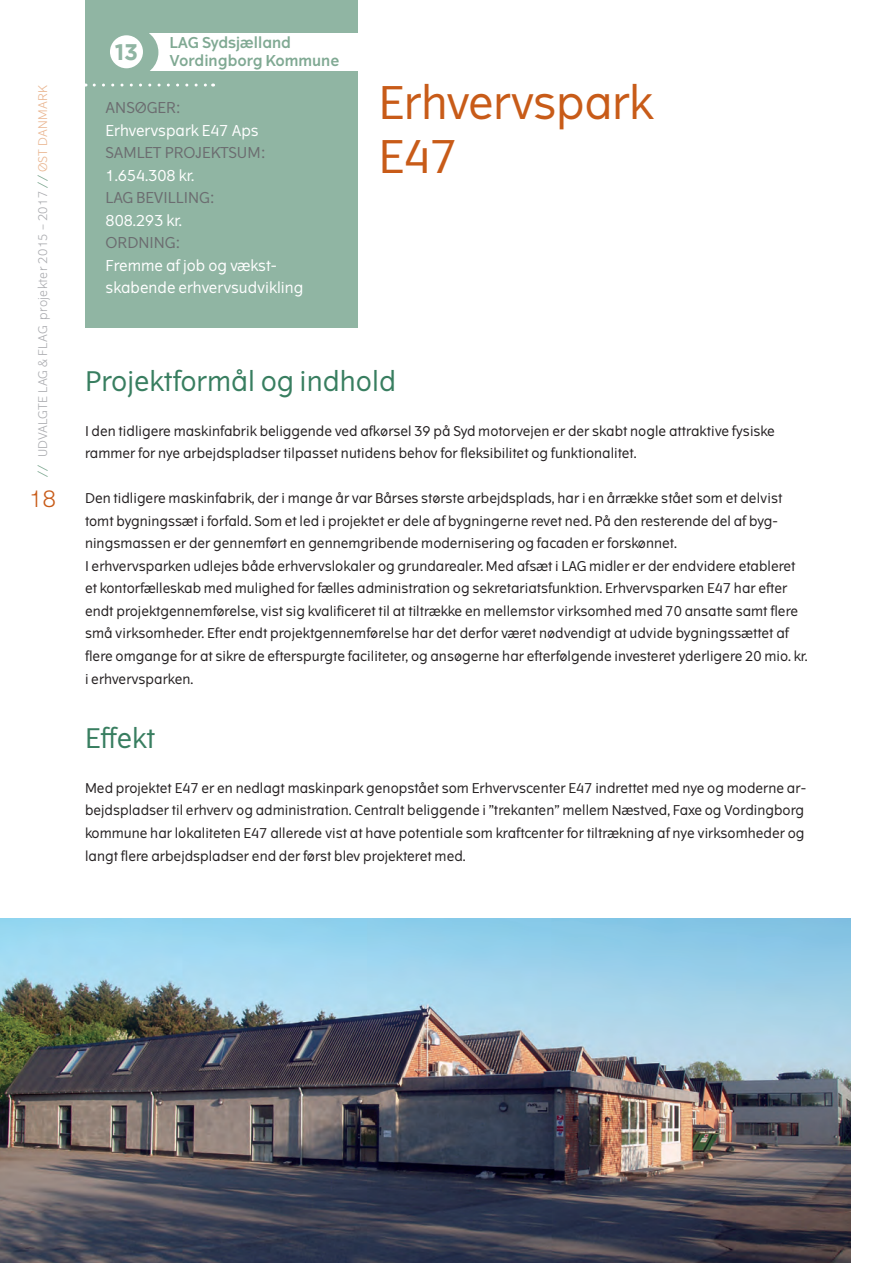
<style>
.page{position:relative;width:893px;height:1263px;background:#fff}
.page>*{position:absolute;margin:0;border:0;box-sizing:border-box;transform-origin:0 0}
.t1{font:45px "The Wave";letter-spacing:-.01em;color:#c85b18}
.t2{font:27px "The Wave";color:#387e60}
.t3{font:300 22.5px "The Wave";color:#c85b18}
.t4{font:700 22.5px "Gotham";color:#90b5a3}
.t5{font:15px/22.5px "The Wave";color:#fff}
.t6{font:15px/22.5px "The Wave";color:#6c6d70}
.t7{font:600 15px "The Wave";color:#80a993}
.t8{font:13.5px/22.5px "The Wave";color:#231f20}
.t9{font:300 12px "The Wave";letter-spacing:.03em;color:#a8a9ad}
.s1{color:#6f9e85}
.s2{color:#e9b48e}
.s3{color:#6c6d70}
.s4{color:#fff}
</style>
<div class="page">
<div style="left:85px;top:0;width:272px;height:328px;background:#90b5a3"></div>
<svg style="left:94px;top:84px;width:120px;height:3px"></svg>
<div style="left:149px;top:33px;width:222px;height:38px;background:#fff"></div>
<div style="left:110px;top:28px;width:48px;height:49px;background:#90b5a3;border-radius:50%"></div>
<div style="left:110px;top:35px;width:33px;height:33px;background:#fff;border-radius:50%"></div>
<img style="left:0;top:918px;width:850px;height:345px">
<p class="t9" style="left:35px;top:477px;width:394px;rotate:-90deg"><span class="s1">//</span> UDVALGTE LAG &amp; FLAG projekter 2015 – 2017 <span class="s1">//</span> <span class="s2">ØST DANMARK</span></p>
<h3 class="t3" style="left:29px;top:484px;width:29px">18</h3>
<p class="t4" style="left:115px;top:39px;width:25px">13</p>
<p class="t7" style="left:170px;top:33px;width:123px">LAG Sydsjælland</p>
<p class="t7" style="left:170px;top:51px;width:171px">Vordingborg Kommune</p>
<p class="t6" style="left:106px;top:97px;width:77px">ANSØGER:</p>
<p class="t5" style="left:106px;top:119px;width:162px">Erhvervspark E47 Aps<br><span class="s3">SAMLET PROJEKTSUM:</span></p>
<p class="t5" style="left:106px;top:164px;width:90px">1.654.308 kr.</p>
<p class="t6" style="left:106px;top:187px;width:111px">LAG BEVILLING:<br><span class="s4">808.293 kr.</span></p>
<p class="t6" style="left:106px;top:232px;width:77px">ORDNING:</p>
<p class="t5" style="left:106px;top:254px;width:173px">Fremme af job og vækst-</p>
<p class="t5" style="left:106px;top:277px;width:199px">skabende erhvervsudvikling</p>
<p class="t1" style="left:378px;top:74px;width:276px">Erhvervspark</p>
<p class="t1" style="left:378px;top:128px;width:81px">E47</p>
<p class="t2" style="left:85px;top:364px;width:313px">Projektformål og indhold</p>
<p class="t8" style="left:85px;top:420px;width:691px">I den tidligere maskinfabrik beliggende ved afkørsel 39 på Syd motorvejen er der skabt nogle attraktive fysiske rammer for nye arbejdspladser tilpasset nutidens behov for fleksibilitet og funktionalitet.</p>
<p class="t8" style="left:85px;top:487px;width:699px">Den tidligere maskinfabrik, der i mange år var Bårses største arbejdsplads, har i en årrække stået som et delvist tomt bygningssæt i forfald. Som et led i projektet er dele af bygningerne revet ned. På den resterende del af byg&shy;ningsmassen er der gennemført en gennemgribende modernisering og facaden er forskønnet.</p>
<p class="t8" style="left:85px;top:555px;width:724px">I erhvervsparken udlejes både erhvervslokaler og grundarealer. Med afsæt i LAG midler er der endvidere etableret et kontorfælleskab med mulighed for fælles administration og sekretariatsfunktion. Erhvervsparken E47 har efter endt projektgennemførelse, vist sig kvalificeret til at tiltrække en mellemstor virksomhed med 70 ansatte samt flere små virksomheder. Efter endt projektgennemførelse har det derfor været nødvendigt at udvide bygningssættet af flere omgange for at sikre de efterspurgte faciliteter, og ansøgerne har efterfølgende investeret yderligere 20 mio. kr. i erhvervsparken.</p>
<p class="t2" style="left:85px;top:721px;width:72px">Effekt</p>
<p class="t8" style="left:85px;top:777px;width:723px">Med projektet E47 er en nedlagt maskinpark genopstået som Erhvervscenter E47 indrettet med nye og moderne ar&shy;bejdspladser til erhverv og administration. Centralt beliggende i ”trekanten” mellem Næstved, Faxe og Vordingborg kommune har lokaliteten E47 allerede vist at have potentiale som kraftcenter for tiltrækning af nye virksomheder og langt flere arbejdspladser end der først blev projekteret med.</p>
</div>
